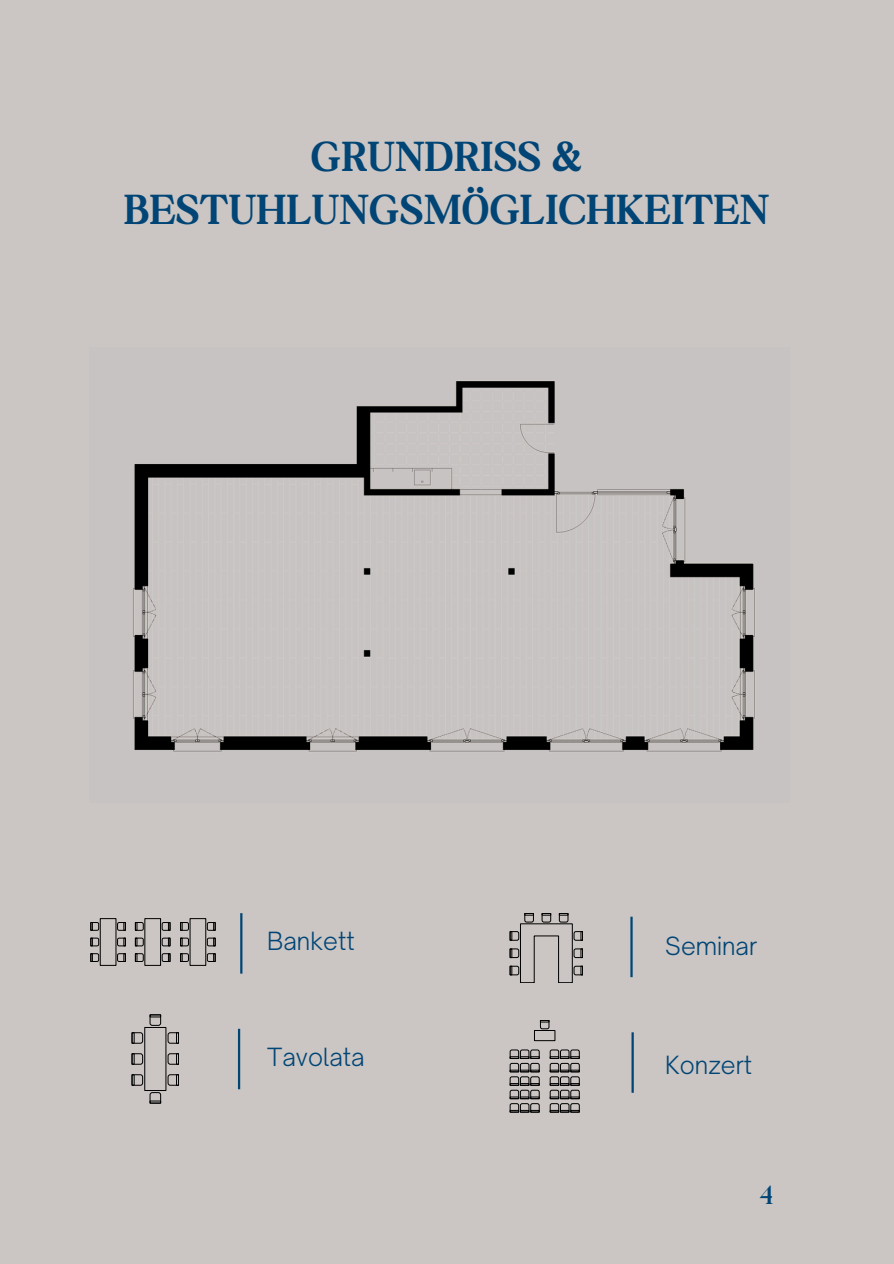
<style>
.page{position:relative;width:894px;height:1264px;background:#fff}
.page>*{position:absolute;margin:0;border:0;box-sizing:border-box;transform-origin:0 0}
.t1{font:700 45px/52.8px "Boston Angel";letter-spacing:.02em;color:#014576;text-align:center}
.t2{font:300 30px "Boston Angel";color:#014576}
.t3{font:300 24px "Open Sauce One";color:#014576}
</style>
<div class="page">
<div style="left:0;top:0;width:893px;height:1263px;background:#cbc6c3"></div>
<hr style="left:240px;top:913px;width:2px;height:60px;background:#014576">
<hr style="left:238px;top:1028px;width:2px;height:61px;background:#014576">
<hr style="left:630px;top:916px;width:2px;height:61px;background:#014576">
<hr style="left:631px;top:1032px;width:2px;height:60px;background:#014576">
<svg style="left:509px;top:913px;width:74px;height:69px"></svg>
<svg style="left:132px;top:1074px;width:11px;height:11px"></svg>
<div style="left:144px;top:1027px;width:22px;height:63px;border:1px solid #000"></div>
<svg style="left:167px;top:1074px;width:12px;height:11px"></svg>
<svg style="left:167px;top:1032px;width:12px;height:11px"></svg>
<svg style="left:132px;top:1032px;width:11px;height:11px"></svg>
<svg style="left:167px;top:1053px;width:12px;height:11px"></svg>
<svg style="left:132px;top:1053px;width:11px;height:11px"></svg>
<svg style="left:149px;top:1092px;width:12px;height:11px"></svg>
<svg style="left:149px;top:1014px;width:12px;height:12px"></svg>
<div style="left:534px;top:1030px;width:21px;height:10px;border:1px solid #000"></div>
<svg style="left:509px;top:1049px;width:30px;height:63px"></svg>
<svg style="left:549px;top:1049px;width:30px;height:63px"></svg>
<svg style="left:539px;top:1020px;width:10px;height:9px"></svg>
<svg style="left:90px;top:953px;width:9px;height:9px"></svg>
<div style="left:100px;top:918px;width:16px;height:47px;border:1px solid #000"></div>
<svg style="left:117px;top:953px;width:9px;height:9px"></svg>
<svg style="left:117px;top:922px;width:9px;height:8px"></svg>
<svg style="left:90px;top:922px;width:9px;height:8px"></svg>
<svg style="left:117px;top:937px;width:9px;height:9px"></svg>
<svg style="left:90px;top:937px;width:9px;height:9px"></svg>
<svg style="left:135px;top:953px;width:9px;height:9px"></svg>
<div style="left:144px;top:918px;width:17px;height:47px;border:1px solid #000"></div>
<svg style="left:161px;top:953px;width:9px;height:9px"></svg>
<svg style="left:161px;top:921px;width:9px;height:9px"></svg>
<svg style="left:135px;top:922px;width:9px;height:8px"></svg>
<svg style="left:161px;top:937px;width:9px;height:9px"></svg>
<svg style="left:135px;top:937px;width:9px;height:9px"></svg>
<svg style="left:180px;top:953px;width:9px;height:9px"></svg>
<div style="left:190px;top:918px;width:16px;height:47px;border:1px solid #000"></div>
<svg style="left:207px;top:953px;width:8px;height:9px"></svg>
<svg style="left:207px;top:922px;width:8px;height:8px"></svg>
<svg style="left:180px;top:922px;width:9px;height:8px"></svg>
<svg style="left:207px;top:937px;width:8px;height:9px"></svg>
<svg style="left:180px;top:937px;width:9px;height:9px"></svg>
<img style="left:133px;top:381px;width:622px;height:371px">
<p class="t1" style="left:124px;top:130px;width:646px">GRUNDRISS &amp;<br>BESTUHLUNGSMÖGLICHKEITEN</p>
<p class="t3" style="left:267px;top:925px;width:89px">Bankett</p>
<p class="t3" style="left:267px;top:1042px;width:99px">Tavolata</p>
<p class="t3" style="left:665px;top:931px;width:93px">Seminar</p>
<p class="t3" style="left:665px;top:1049px;width:88px">Konzert</p>
<p class="t2" style="left:758px;top:1176px;width:15px">4</p>
</div>
